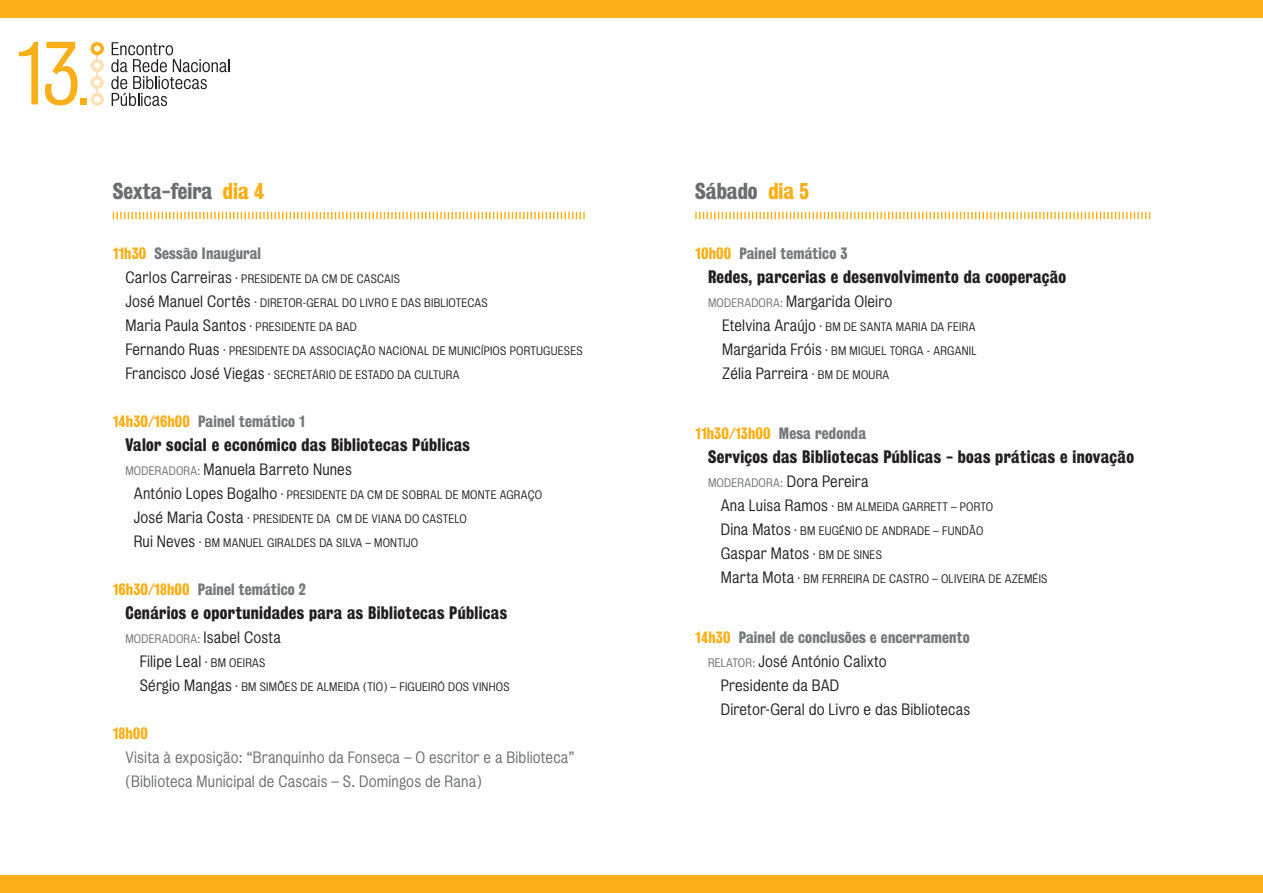
<style>
.page{position:relative;width:1263px;height:893px;background:#fff}
.page>*{position:absolute;margin:0;border:0;box-sizing:border-box;transform-origin:0 0}
.Heading_1{font:21px "Bureau Grotesque Three Seven";color:#6c6d70}
.tit{font:16.5px "Bureau Grotesque Three Seven";letter-spacing:.02em;color:#231f20}
.No_Spacing{font:15px "Bureau Grotesque Five One";letter-spacing:.01em;color:#231f20}
.t1{font:15px/24px "Bureau Grotesque Five One";letter-spacing:.01em;color:#6c6d70}
.sessão_1{font:15px "Bureau Grotesque Three Seven";letter-spacing:.01em;color:#76787b}
.sessão_1-2{font:15px "Bureau Grotesque Three Seven";letter-spacing:.01em;color:#faaf18}
.No_Spacing-2{font:15px "Bureau Grotesque Three Seven";letter-spacing:.01em;color:#76787b}
.Heading_1-2{font:15px "Bureau Grotesque Three Seven";letter-spacing:.01em;color:#76787b}
.No_Spacing-3{font:11.25px "Bureau Grotesque Five One";letter-spacing:.02em;color:#231f20}
.t2{font:11.25px "Bureau Grotesque Five One";letter-spacing:.02em;color:#6c6d70}
.s1{color:#faaf18}
.s2{font-size:15px}
.s3{font-size:11.25px}
.s4{font-size:11.25px;color:#6c6d70}
.s5{font-size:15px;color:#231f20}
.s6{color:#76787b}
</style>
<div class="page">
<div style="left:0;top:0;width:1263px;height:17px;background:#faaf18"></div>
<div style="left:0;top:876px;width:1263px;height:17px;background:#faaf18"></div>
<svg style="left:113px;top:212px;width:472px;height:7px"></svg>
<svg style="left:695px;top:212px;width:455px;height:7px"></svg>
<svg style="left:111px;top:42px;width:119px;height:64px"></svg>
<svg style="left:19px;top:42px;width:19px;height:62px"></svg>
<svg style="left:45px;top:42px;width:33px;height:63px"></svg>
<svg style="left:90px;top:42px;width:14px;height:64px"></svg>
<div style="left:80px;top:98px;width:7px;height:6px;background:#faaf18"></div>
<p class="Heading_1" style="left:113px;top:179px;width:153px">Sexta-feira <span class="s1">dia 4</span></p>
<p class="sessão_1" style="left:113px;top:245px;width:150px"><span class="s1">11h30</span> Sessão Inaugural</p>
<p class="No_Spacing-3" style="left:125px;top:272px;width:276px"><span class="s2">Carlos Carreiras</span> · PRESIDENTE DA CM DE CASCAIS</p>
<p class="No_Spacing-3" style="left:125px;top:296px;width:364px"><span class="s2">José Manuel Cortês</span> · DIRETOR-GERAL DO LIVRO E DAS BIBLIOTECAS</p>
<p class="No_Spacing" style="left:125px;top:317px;width:233px">Maria Paula Santos <span class="s3">· PRESIDENTE DA BAD</span></p>
<p class="No_Spacing-3" style="left:125px;top:344px;width:459px"><span class="s2">Fernando Ruas</span> · PRESIDENTE DA ASSOCIAÇÃO NACIONAL DE MUNICÍPIOS PORTUGUESES</p>
<p class="No_Spacing-3" style="left:125px;top:368px;width:336px"><span class="s2">Francisco José Viegas</span> · SECRETÁRIO DE ESTADO DA CULTURA</p>
<p class="No_Spacing-2" style="left:113px;top:413px;width:194px"><span class="s1">14h30/16h00</span> Painel temático 1</p>
<p class="tit" style="left:125px;top:435px;width:346px">Valor social e económico das Bibliotecas Públicas</p>
<p class="No_Spacing" style="left:125px;top:461px;width:228px"><span class="s4">MODERADORA:</span> Manuela Barreto Nunes</p>
<p class="No_Spacing-3" style="left:134px;top:488px;width:410px"><span class="s2">António Lopes Bogalho</span> · PRESIDENTE DA CM DE SOBRAL DE MONTE AGRAÇO</p>
<p class="No_Spacing-3" style="left:134px;top:512px;width:334px"><span class="s2">José Maria Costa</span> · PRESIDENTE DA CM DE VIANA DO CASTELO</p>
<p class="No_Spacing-3" style="left:134px;top:536px;width:286px"><span class="s2">Rui Neves</span> · BM MANUEL GIRALDES DA SILVA – MONTIJO</p>
<p class="sessão_1" style="left:113px;top:581px;width:195px"><span class="s1">16h30/18h00</span> Painel temático 2</p>
<p class="tit" style="left:125px;top:603px;width:383px">Cenários e oportunidades para as Bibliotecas Públicas</p>
<p class="t2" style="left:125px;top:632px;width:157px">MODERADORA: <span class="s5">Isabel Costa</span></p>
<p class="No_Spacing" style="left:140px;top:653px;width:127px">Filipe Leal <span class="s3">· BM OEIRAS</span></p>
<p class="No_Spacing-3" style="left:140px;top:680px;width:372px"><span class="s2">Sérgio Mangas</span> · BM SIMÕES DE ALMEIDA (TIO) – FIGUEIRÓ DOS VINHOS</p>
<p class="sessão_1-2" style="left:113px;top:725px;width:37px">18h00</p>
<p class="t1" style="left:125px;top:745px;width:450px">Visita à exposição: “Branquinho da Fonseca – O escritor e a Biblioteca” (Biblioteca Municipal de Cascais – S. Domingos de Rana)</p>
<p class="Heading_1" style="left:695px;top:179px;width:115px">Sábado <span class="s1">dia 5</span></p>
<p class="Heading_1-2" style="left:695px;top:245px;width:154px"><span class="s1">10h00</span> Painel temático 3</p>
<p class="tit" style="left:708px;top:267px;width:360px">Redes, parcerias e desenvolvimento da cooperação</p>
<p class="No_Spacing" style="left:708px;top:293px;width:186px"><span class="s4">MODERADORA:</span> Margarida Oleiro</p>
<p class="No_Spacing-3" style="left:722px;top:320px;width:255px"><span class="s2">Etelvina Araújo</span> · BM DE SANTA MARIA DA FEIRA</p>
<p class="No_Spacing-3" style="left:722px;top:344px;width:256px"><span class="s2">Margarida Fróis</span> · BM MIGUEL TORGA - ARGANIL</p>
<p class="No_Spacing" style="left:722px;top:365px;width:169px">Zélia Parreira <span class="s3">· BM DE MOURA</span></p>
<p class="sessão_1-2" style="left:695px;top:425px;width:172px">11h30/13h00 <span class="s6">Mesa redonda</span></p>
<p class="tit" style="left:708px;top:447px;width:427px">Serviços das Bibliotecas Públicas - boas práticas e inovação</p>
<p class="t2" style="left:708px;top:476px;width:162px">MODERADORA: <span class="s5">Dora Pereira</span></p>
<p class="No_Spacing-3" style="left:721px;top:500px;width:274px"><span class="s2">Ana Luisa Ramos</span> · BM ALMEIDA GARRETT – PORTO</p>
<p class="No_Spacing-3" style="left:721px;top:524px;width:264px"><span class="s2">Dina Matos</span> · BM EUGÉNIO DE ANDRADE – FUNDÃO</p>
<p class="No_Spacing" style="left:721px;top:545px;width:163px">Gaspar Matos <span class="s3">· BM DE SINES</span></p>
<p class="No_Spacing-3" style="left:721px;top:572px;width:328px"><span class="s2">Marta Mota</span> · BM FERREIRA DE CASTRO – OLIVEIRA DE AZEMÉIS</p>
<p class="sessão_1" style="left:695px;top:629px;width:276px"><span class="s1">14h30</span> Painel de conclusões e encerramento</p>
<p class="No_Spacing" style="left:708px;top:653px;width:180px"><span class="s4">RELATOR:</span> José António Calixto</p>
<p class="No_Spacing" style="left:721px;top:677px;width:120px">Presidente da BAD</p>
<p class="No_Spacing" style="left:721px;top:701px;width:251px">Diretor-Geral do Livro e das Bibliotecas</p>
</div>
